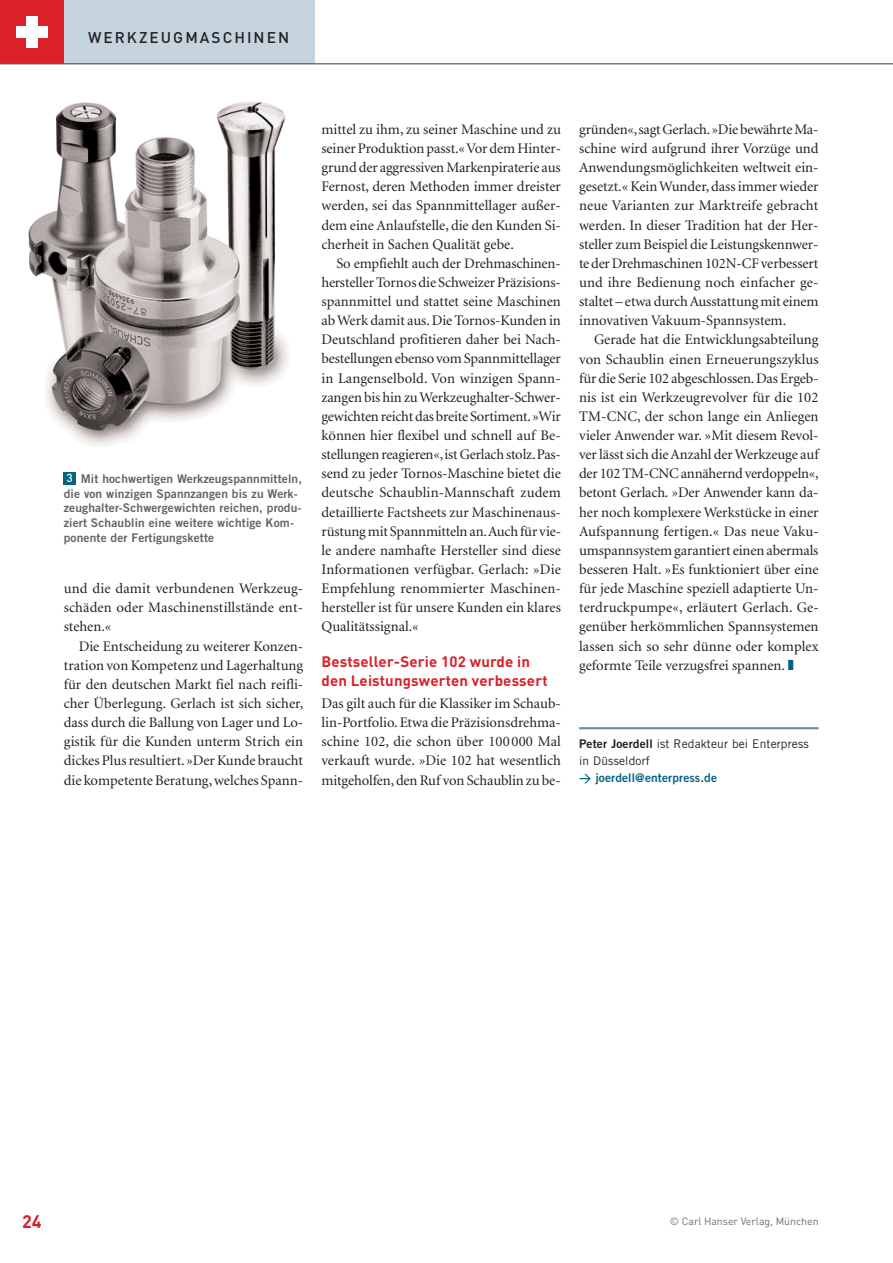
<style>
.page{position:relative;width:893px;height:1263px;background:#fff}
.page>*{position:absolute;margin:0;border:0;box-sizing:border-box;transform-origin:0 0}
.t1{font:700 18px "DIN";color:#da2128}
.t2{font:500 15.3px "DIN";letter-spacing:.135em;color:#231f20}
.t3{font:700 15px/19.2px "DIN";letter-spacing:.01em;color:#da2128}
.t4{font:14.7px/19.2px "Minion";color:#231f20;text-align:justify}
.t5{font:12px/14.9px "Trade Gothic Bold Two";letter-spacing:.01em;color:#636366}
.t6{font:12px/17px "Trade Gothic";letter-spacing:.01em;color:#231f20}
.t7{font:12px "Trade Gothic Bold Two";letter-spacing:.01em;color:#046380}
.t8{font:500 11.7px "DIN";color:#fff}
.t9{font:10.5px "DIN";color:#6c6d70}
.s1{color:#046380}
.s2{font-family:"Trade Gothic Bold Two"}
.s3{font-family:"DIN";font-weight:500}
</style>
<div class="page">
<div style="left:0;top:0;width:64px;height:64px;background:#da2128"></div>
<div style="left:26px;top:16px;width:11px;height:32px;background:#fff"></div>
<div style="left:16px;top:26px;width:32px;height:11px;background:#fff"></div>
<div style="left:64px;top:0;width:251px;height:64px;background:#c4d3dd"></div>
<hr style="left:0;top:63px;width:893px;height:1px;background:#53656e">
<div style="left:63px;top:472px;width:13px;height:13px;background:#046380"></div>
<img style="left:28px;top:101px;width:261px;height:345px">
<hr style="left:579px;top:727px;width:240px;height:2px;background:#5d91a7">
<p class="t2" style="left:88px;top:29px;width:203px">WERKZEUGMASCHINEN</p>
<p class="t5" style="left:64px;top:472px;width:240px;text-indent:17px">Mit hochwertigen Werkzeugspannmitteln, die von winzigen Spannzangen bis zu Werk&shy;zeughalter-Schwergewichten reichen, produ&shy;ziert Schaublin eine weitere wichtige Kom&shy;ponente der Fertigungskette</p>
<p class="t8" style="left:67px;top:472px;width:8px">3</p>
<p class="t4" style="left:64px;top:580px;width:241px">und die damit verbundenen Werkzeug&shy;schäden oder Maschinenstillstände ent&shy;stehen.«</p>
<p class="t4" style="left:64px;top:637px;width:241px;text-indent:15px">Die Entscheidung zu weiterer Konzen&shy;tration von Kompetenz und Lagerhaltung für den deutschen Markt fiel nach reifli&shy;cher Überlegung. Gerlach ist sich sicher, dass durch die Ballung von Lager und Lo&shy;gistik für die Kunden unterm Strich ein dickes Plus resultiert. »Der Kunde braucht die kompetente Beratung, welches Spann-</p>
<p class="t4" style="left:321px;top:121px;width:241px">mittel zu ihm, zu seiner Maschine und zu seiner Produktion passt.« Vor dem Hinter&shy;grund der aggressiven Markenpiraterie aus Fernost, deren Methoden immer dreister werden, sei das Spannmittellager außer&shy;dem eine Anlaufstelle, die den Kunden Si&shy;cherheit in Sachen Qualität gebe.</p>
<p class="t4" style="left:321px;top:255px;width:241px;text-indent:15px">So empfiehlt auch der Drehmaschinen&shy;hersteller Tornos die Schweizer Präzisions&shy;spannmittel und stattet seine Maschinen ab Werk damit aus. Die Tornos-Kunden in Deutschland profitieren daher bei Nach&shy;bestellungen ebenso vom Spannmittellager in Langenselbold. Von winzigen Spann&shy;zangen bis hin zu Werkzeughalter-Schwer&shy;gewichten reicht das breite Sortiment.»Wir können hier flexibel und schnell auf Be&shy;stellungen reagieren«,ist Gerlach stolz.Pas&shy;send zu jeder Tornos-Maschine bietet die deutsche Schaublin-Mannschaft zudem detaillierte Factsheets zur Maschinenaus&shy;rüstung mit Spannmitteln an.Auch für vie&shy;le andere namhafte Hersteller sind diese Informationen verfügbar. Gerlach: »Die Empfehlung renommierter Maschinen&shy;hersteller ist für unsere Kunden ein klares Qualitätssignal.«</p>
<p class="t3" style="left:321px;top:652px;width:228px">Bestseller-Serie 102 wurde in den Leistungswerten verbessert</p>
<p class="t4" style="left:321px;top:695px;width:241px">Das gilt auch für die Klassiker im Schaub&shy;lin-Portfolio. Etwa die Präzisionsdrehma&shy;schine 102, die schon über 100000 Mal verkauft wurde. »Die 102 hat wesentlich mitgeholfen, den Ruf von Schaublin zu be-</p>
<p class="t4" style="left:579px;top:121px;width:241px">gründen«,sagt Gerlach.»Die bewährte Ma&shy;schine wird aufgrund ihrer Vorzüge und Anwendungsmöglichkeiten weltweit ein&shy;gesetzt.« Kein Wunder, dass immer wieder neue Varianten zur Marktreife gebracht werden. In dieser Tradition hat der Her&shy;steller zum Beispiel die Leistungskennwer&shy;te der Drehmaschinen 102N-CF verbessert und ihre Bedienung noch einfacher ge&shy;staltet – etwa durch Ausstattung mit einem innovativen Vakuum-Spannsystem.</p>
<p class="t4" style="left:579px;top:331px;width:241px;text-indent:15px">Gerade hat die Entwicklungsabteilung von Schaublin einen Erneuerungszyklus für die Serie 102 abgeschlossen.Das Ergeb&shy;nis ist ein Werkzeugrevolver für die 102<br>TM-CNC, der schon lange ein Anliegen vieler Anwender war. »Mit diesem Revol&shy;ver lässt sich die Anzahl der Werkzeuge auf der 102 TM-CNC annähernd verdoppeln«, betont Gerlach. »Der Anwender kann da&shy;her noch komplexere Werkstücke in einer Aufspannung fertigen.« Das neue Vaku&shy;umspannsystem garantiert einen abermals besseren Halt. »Es funktioniert über eine für jede Maschine speziell adaptierte Un&shy;terdruckpumpe«, erläutert Gerlach. Ge&shy;genüber herkömmlichen Spannsystemen lassen sich so sehr dünne oder komplex geformte Teile verzugsfrei spannen. <span class="s1">❚</span></p>
<p class="t6" style="left:579px;top:737px;width:231px"><span class="s2">Peter Joerdell</span> ist Redakteur bei Enterpress in Düsseldorf</p>
<p class="t7" style="left:579px;top:774px;width:139px"><span class="s3">&gt;</span> joerdell@enterpress.de</p>
<p class="t1" style="left:22px;top:1211px;width:21px">24</p>
<p class="t9" style="left:670px;top:1215px;width:150px">© Carl Hanser Verlag, München</p>
</div>
